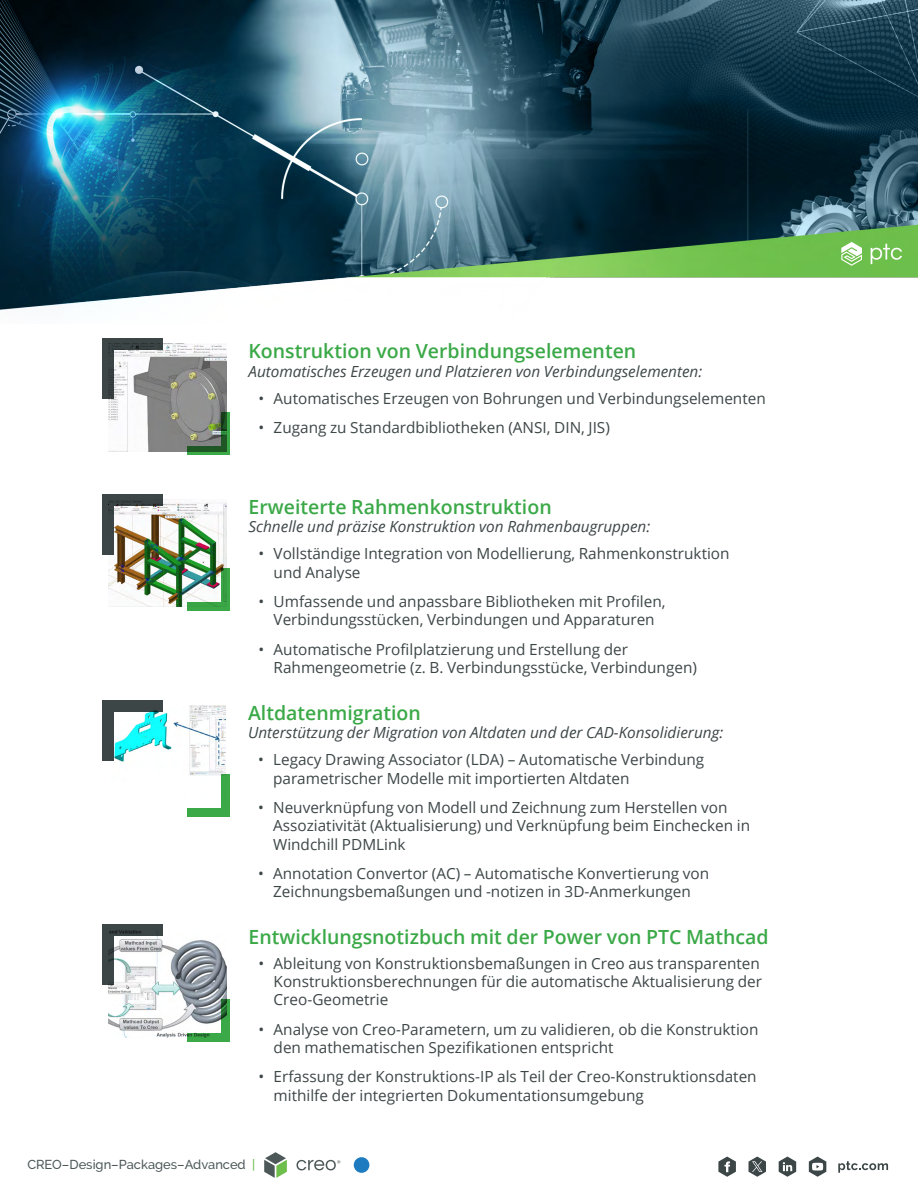
<style>
.page{position:relative;width:918px;height:1188px;background:#fff}
.page>*{position:absolute;margin:0;border:0;box-sizing:border-box;transform-origin:0 0}
.t1{font:600 19.5px "Open Sans";color:#3ba948}
.t2{font:15.3px/18.5px "Open Sans";color:#3d4647}
.t3{font:italic 15.3px "Open Sans";color:#3d4647}
.t4{font:500 12.9px "PTC Raleway";color:#4d5859}
.s1{color:#6ebe4b}
</style>
<div class="page">
<svg style="left:296px;top:1160px;width:44px;height:10px"></svg>
<svg style="left:264px;top:1152px;width:23px;height:26px"></svg>
<svg style="left:718px;top:1157px;width:18px;height:20px"></svg>
<svg style="left:779px;top:1157px;width:17px;height:20px"></svg>
<svg style="left:809px;top:1157px;width:17px;height:20px"></svg>
<svg style="left:838px;top:1161px;width:50px;height:12px"></svg>
<svg style="left:749px;top:1157px;width:17px;height:20px"></svg>
<div style="left:354px;top:1157px;width:15px;height:16px;background:#1e7bc0;border-radius:50%"></div>
<img style="left:0;top:0;width:918px;height:310px">
<svg style="left:841px;top:242px;width:21px;height:24px"></svg>
<svg style="left:871px;top:244px;width:31px;height:20px"></svg>
<img style="left:108px;top:344px;width:118px;height:107px">
<div style="left:102px;top:338px;width:61px;height:12px;background:#3d4647"></div>
<div style="left:102px;top:338px;width:12px;height:61px;background:#3d4647"></div>
<svg style="left:188px;top:447px;width:33px;height:8px"></svg>
<svg style="left:221px;top:413px;width:9px;height:42px"></svg>
<img style="left:108px;top:502px;width:118px;height:105px">
<div style="left:102px;top:494px;width:61px;height:12px;background:#3d4647"></div>
<div style="left:102px;top:494px;width:12px;height:61px;background:#3d4647"></div>
<div style="left:188px;top:602px;width:42px;height:9px;background:#3ba948"></div>
<div style="left:221px;top:569px;width:9px;height:42px;background:#3ba948"></div>
<img style="left:108px;top:705px;width:118px;height:71px">
<div style="left:102px;top:700px;width:61px;height:12px;background:#3d4647"></div>
<div style="left:102px;top:700px;width:12px;height:60px;background:#3d4647"></div>
<div style="left:187px;top:808px;width:42px;height:9px;background:#3ba948"></div>
<div style="left:221px;top:774px;width:8px;height:43px;background:#3ba948"></div>
<img style="left:108px;top:936px;width:118px;height:101px">
<svg style="left:114px;top:924px;width:49px;height:12px"></svg>
<div style="left:102px;top:924px;width:12px;height:61px;background:#3d4647"></div>
<svg style="left:188px;top:1033px;width:33px;height:8px"></svg>
<svg style="left:221px;top:999px;width:9px;height:42px"></svg>
<p class="t1" style="left:249px;top:338px;width:389px">Konstruktion von Verbindungselementen</p>
<p class="t3" style="left:249px;top:360px;width:455px">Automatisches Erzeugen und Platzieren von Verbindungselementen:</p>
<p class="t2" style="left:274px;top:383px;width:494px;line-height:29.2px">Automatisches Erzeugen von Bohrungen und Verbindungselementen<br>Zugang zu Standardbibliotheken (ANSI, DIN, JIS)</p>
<p class="t2" style="left:259px;top:383px;width:7px;line-height:29.2px">• •</p>
<p class="t1" style="left:249px;top:493px;width:305px">Erweiterte Rahmenkonstruktion</p>
<p class="t3" style="left:249px;top:516px;width:403px">Schnelle und präzise Konstruktion von Rahmenbaugruppen:</p>
<p class="t2" style="left:274px;top:544px;width:458px">Vollständige Integration von Modellierung, Rahmenkonstruktion und Analyse</p>
<p class="t2" style="left:274px;top:592px;width:393px">Umfassende und anpassbare Bibliotheken mit Profilen,<br>Verbindungsstücken, Verbindungen und Apparaturen</p>
<p class="t2" style="left:274px;top:639px;width:425px">Automatische Profilplatzierung und Erstellung der<br>Rahmengeometrie (z. B. Verbindungsstücke, Verbindungen)</p>
<p class="t2" style="left:259px;top:544px;width:7px">•</p>
<p class="t2" style="left:259px;top:592px;width:7px">•</p>
<p class="t2" style="left:259px;top:639px;width:7px">•</p>
<p class="t1" style="left:248px;top:699px;width:174px">Altdatenmigration</p>
<p class="t3" style="left:248px;top:722px;width:477px">Unterstützung der Migration von Altdaten und der CAD-Konsolidierung:</p>
<p class="t2" style="left:273px;top:750px;width:433px">Legacy Drawing Associator (LDA) – Automatische Verbindung parametrischer Modelle mit importierten Altdaten</p>
<p class="t2" style="left:273px;top:798px;width:478px">Neuverknüpfung von Modell und Zeichnung zum Herstellen von<br>Assoziativität (Aktualisierung) und Verknüpfung beim Einchecken in<br>Windchill PDMLink</p>
<p class="t2" style="left:273px;top:864px;width:438px">Annotation Convertor (AC) – Automatische Konvertierung von<br>Zeichnungsbemaßungen und -notizen in 3D-Anmerkungen</p>
<p class="t2" style="left:258px;top:750px;width:7px">•</p>
<p class="t2" style="left:258px;top:798px;width:7px">•</p>
<p class="t2" style="left:258px;top:864px;width:7px">•</p>
<p class="t1" style="left:249px;top:924px;width:522px">Entwicklungsnotizbuch mit der Power von PTC Mathcad</p>
<p class="t2" style="left:274px;top:953px;width:490px">Ableitung von Konstruktionsbemaßungen in Creo aus transparenten<br>Konstruktionsberechnungen für die automatische Aktualisierung der<br>Creo-Geometrie</p>
<p class="t2" style="left:274px;top:1019px;width:486px">Analyse von Creo-Parametern, um zu validieren, ob die Konstruktion den mathematischen Spezifikationen entspricht</p>
<p class="t2" style="left:274px;top:1067px;width:485px">Erfassung der Konstruktions-IP als Teil der Creo-Konstruktionsdaten mithilfe der integrierten Dokumentationsumgebung</p>
<p class="t2" style="left:259px;top:953px;width:7px">•</p>
<p class="t2" style="left:259px;top:1019px;width:7px">•</p>
<p class="t2" style="left:259px;top:1067px;width:7px">•</p>
<p class="t4" style="left:27px;top:1157px;width:230px">CREO–Design–Packages–Advanced <span class="s1">|</span></p>
</div>
